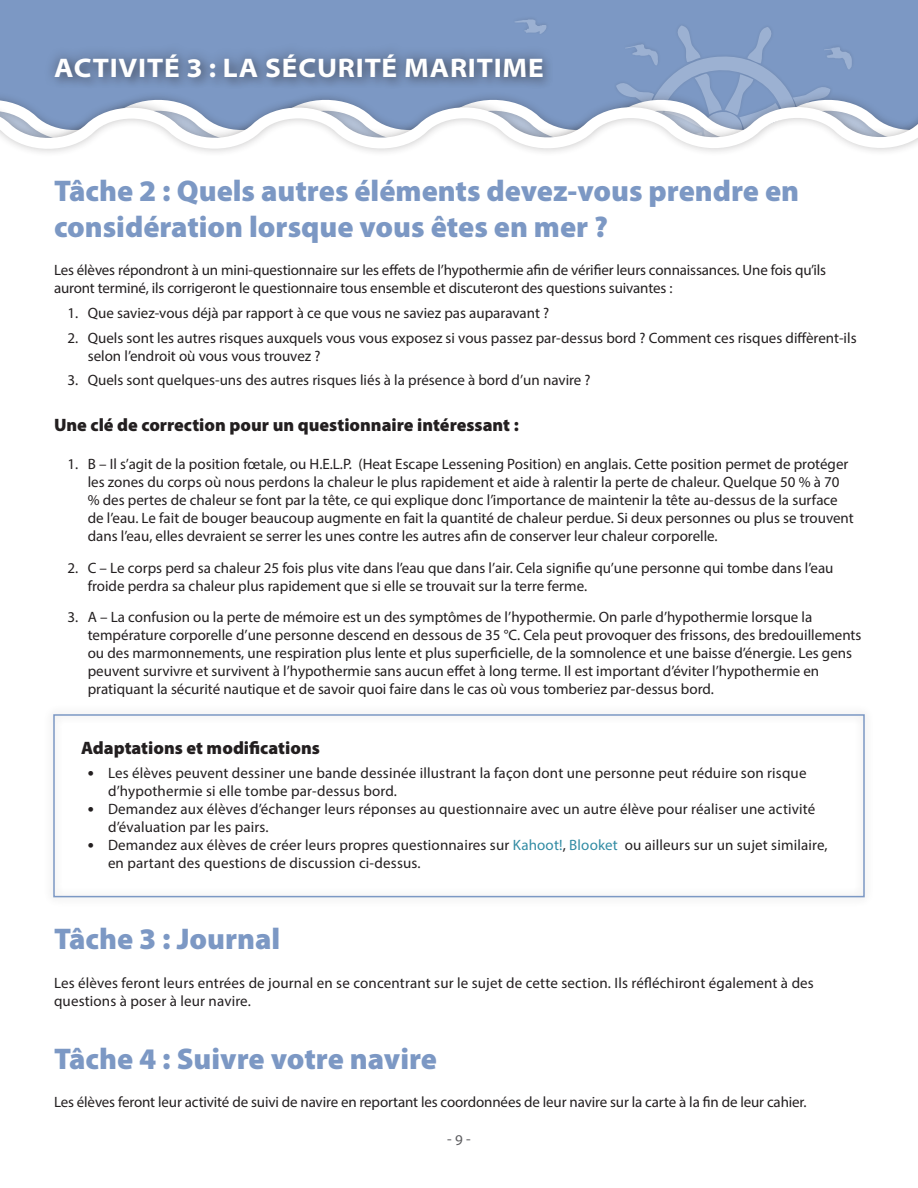
<style>
.page{position:relative;width:918px;height:1188px;background:#fff}
.page>*{position:absolute;margin:0;border:0;box-sizing:border-box;transform-origin:0 0}
.HEAD{font:900 30px/36px "Myriad Pro";color:#7c98c4}
.Activity_Head{font:700 semi-expanded 27px "Myriad Pro";letter-spacing:.03em;color:#fff}
.SUBHEAD{font:900 18px "Myriad Pro";color:#231f20}
.BODY{font:15px/18px "Myriad Pro";color:#231f20}
.t1{font:15px "Myriad Pro";color:#5c5c5f}
.s1{font-weight:700;font-size:18px}
.s2{color:#328ca4}
</style>
<div class="page">
<div style="left:0;top:0;width:918px;height:147px;background:#7c98c4"></div>
<svg style="left:515px;top:19px;width:32px;height:15px"></svg>
<svg style="left:834px;top:47px;width:18px;height:22px"></svg>
<svg style="left:618px;top:26px;width:212px;height:59px"></svg>
<svg style="left:0;top:92px;width:918px;height:61px"></svg>
<div style="left:53px;top:714px;width:812px;height:183px;border:2px solid #7c98c4"></div>
<div style="left:43px;top:42px;width:512px;height:47px;background:#231f20;opacity:.52"></div>
<p class="Activity_Head" style="left:54px;top:50px;width:491px">ACTIVITÉ 3 : LA SÉCURITÉ MARITIME</p>
<p class="HEAD" style="left:54px;top:171px;width:747px">Tâche 2 : Quels autres éléments devez-vous prendre en considération lorsque vous êtes en mer ?</p>
<p class="BODY" style="left:54px;top:261px;width:774px">Les élèves répondront à un mini-questionnaire sur les effets de l’hypothermie afin de vérifier leurs connaissances. Une fois qu’ils auront terminé, ils corrigeront le questionnaire tous ensemble et discuteront des questions suivantes :</p>
<p class="BODY" style="left:68px;top:303px;width:483px">1. Que saviez-vous déjà par rapport à ce que vous ne saviez pas auparavant ?</p>
<p class="BODY" style="left:88px;top:328px;width:770px;text-indent:-20px">2. Quels sont les autres risques auxquels vous vous exposez si vous passez par-dessus bord ? Comment ces risques diffèrent-ils selon l’endroit où vous vous trouvez ?</p>
<p class="BODY" style="left:68px;top:371px;width:525px">3. Quels sont quelques-uns des autres risques liés à la présence à bord d’un navire ?</p>
<p class="SUBHEAD" style="left:54px;top:413px;width:466px">Une clé de correction pour un questionnaire intéressant :</p>
<p class="BODY" style="left:88px;top:455px;width:768px;text-indent:-20px">1. B – Il s’agit de la position fœtale, ou H.E.L.P. (Heat Escape Lessening Position) en anglais. Cette position permet de protéger les zones du corps où nous perdons la chaleur le plus rapidement et aide à ralentir la perte de chaleur. Quelque 50 % à 70 % des pertes de chaleur se font par la tête, ce qui explique donc l’importance de maintenir la tête au-dessus de la surface de l’eau. Le fait de bouger beaucoup augmente en fait la quantité de chaleur perdue. Si deux personnes ou plus se trouvent dans l’eau, elles devraient se serrer les unes contre les autres afin de conserver leur chaleur corporelle.</p>
<p class="BODY" style="left:88px;top:558px;width:747px;text-indent:-20px">2. C – Le corps perd sa chaleur 25 fois plus vite dans l’eau que dans l’air. Cela signifie qu’une personne qui tombe dans l’eau froide perdra sa chaleur plus rapidement que si elle se trouvait sur la terre ferme.</p>
<p class="BODY" style="left:88px;top:608px;width:775px;text-indent:-20px">3. A – La confusion ou la perte de mémoire est un des symptômes de l’hypothermie. On parle d’hypothermie lorsque la température corporelle d’une personne descend en dessous de 35 °C. Cela peut provoquer des frissons, des bredouillements ou des marmonnements, une respiration plus lente et plus superficielle, de la somnolence et une baisse d’énergie. Les gens peuvent survivre et survivent à l’hypothermie sans aucun effet à long terme. Il est important d’éviter l’hypothermie en pratiquant la sécurité nautique et de savoir quoi faire dans le cas où vous tomberiez par-dessus bord.</p>
<p class="SUBHEAD" style="left:81px;top:735px;width:240px">Adaptations et modifications</p>
<p class="BODY" style="left:108px;top:764px;width:700px;text-indent:-20px"><span class="s1">•</span> Les élèves peuvent dessiner une bande dessinée illustrant la façon dont une personne peut réduire son risque d’hypothermie si elle tombe par-dessus bord.</p>
<p class="BODY" style="left:108px;top:800px;width:709px;text-indent:-20px"><span class="s1">•</span> Demandez aux élèves d’échanger leurs réponses au questionnaire avec un autre élève pour réaliser une activité d’évaluation par les pairs.</p>
<p class="BODY" style="left:108px;top:836px;width:721px;text-indent:-20px"><span class="s1">•</span> Demandez aux élèves de créer leurs propres questionnaires sur <span class="s2">Kahoot!</span>, <span class="s2">Blooket</span> ou ailleurs sur un sujet similaire, en partant des questions de discussion ci-dessus.</p>
<p class="HEAD" style="left:54px;top:920px;width:228px">Tâche 3 : Journal</p>
<p class="BODY" style="left:54px;top:973px;width:761px">Les élèves feront leurs entrées de journal en se concentrant sur le sujet de cette section. Ils réfléchiront également à des questions à poser à leur navire.</p>
<p class="HEAD" style="left:54px;top:1039px;width:385px">Tâche 4 : Suivre votre navire</p>
<p class="BODY" style="left:54px;top:1092px;width:754px">Les élèves feront leur activité de suivi de navire en reportant les coordonnées de leur navire sur la carte à la fin de leur cahier.</p>
<p class="t1" style="left:447px;top:1131px;width:25px">- 9 -</p>
</div>
